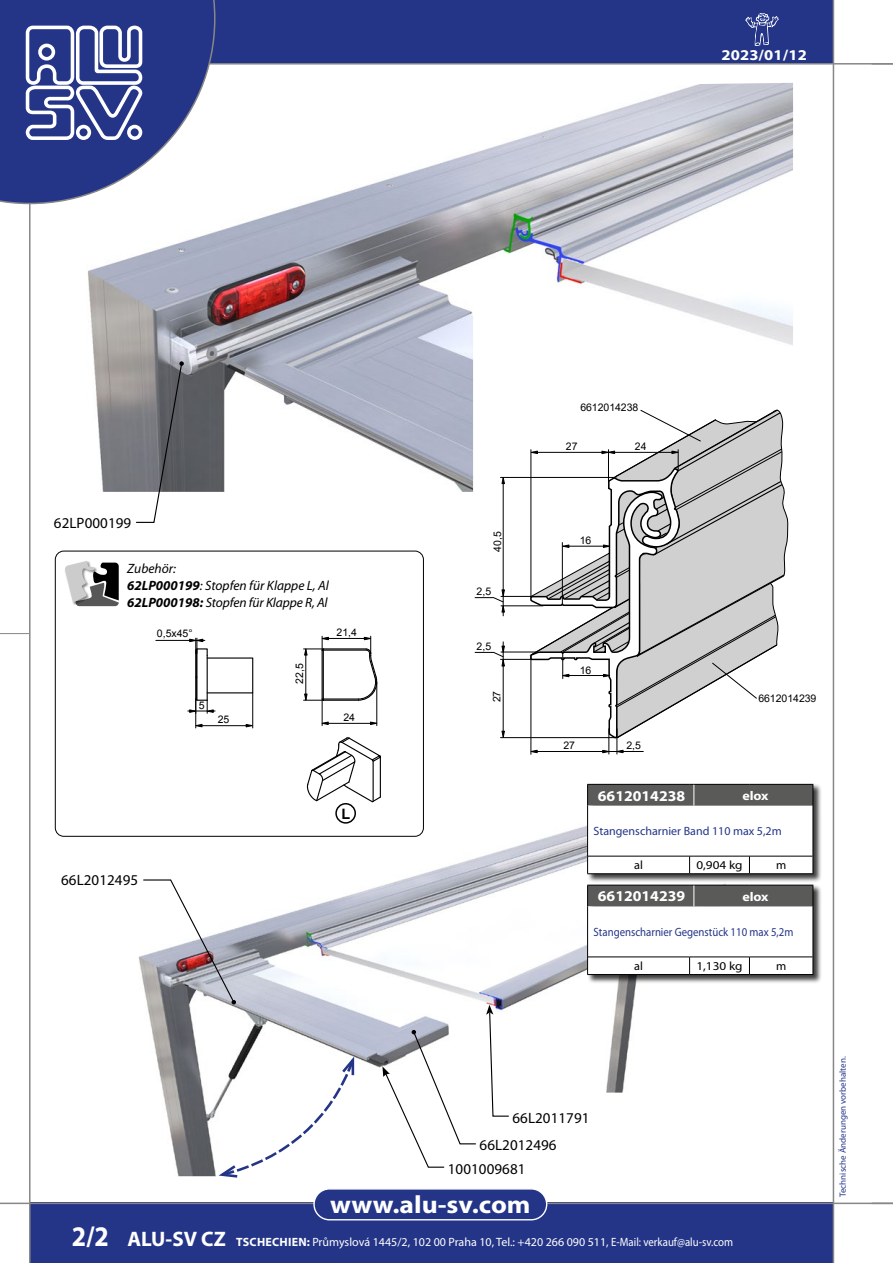
<style>
.page{position:relative;width:893px;height:1263px;background:#fff}
.page>*{position:absolute;margin:0;border:0;box-sizing:border-box;transform-origin:0 0}
.t1{font:700 28.5px "Myriad Pro";color:#fff;scale:.91 1}
.t2{font:700 25.05px "Myriad Pro";color:#fff;scale:1.1 1}
.Odstavcovy_Text{font:15px "Myriad Pro";letter-spacing:.005em;color:#000}
.C__Vyrobku{font:700 15px "Myriad Pro";color:#fff;scale:1.05 1}
.C__Vyrobku-2{font:700 15px "Myriad Pro";color:#fff;scale:1.1 1}
.t3{font:700 14.4px "Arial";color:#000}
.Poznamka{font:italic 13.5px/17.2px "Myriad Pro";color:#000}
.Material_vyrobku{font:700 12.75px "Myriad Pro";letter-spacing:-.01em;color:#fff;scale:1.1 1}
.t4{font:12px "Myriad Pro";color:#fff}
.Text_Vyrobku{font:12px "Myriad Pro";color:#243588;scale:.9 1}
.Text_Vyrobku-2{font:12px "Myriad Pro";color:#243588}
.Text_Vyrobku-3{font:12px "Myriad Pro";color:#000;scale:1.1 1}
.Text_Vyrobku-4{font:12px "Myriad Pro";color:#000}
.t5{font:10.5px "Arial";letter-spacing:-.005em;color:#000}
.t6{font:9px "Myriad Pro";color:#243588}
.s1{font-weight:700}
.s2{font-weight:700;font-size:21px}
</style>
<div class="page">
<div style="left:30px;top:1202px;width:804px;height:61px;background:#243588"></div>
<div style="left:30px;top:0;width:804px;height:64px;background:#243588"></div>
<hr style="left:29px;top:0;width:2px;height:1263px;background:#878787">
<hr style="left:0;top:63px;width:893px;height:2px;background:#878787">
<hr style="left:0;top:1202px;width:893px;height:2px;background:#878787">
<hr style="left:833px;top:0;width:1px;height:1263px;background:#878787">
<hr style="left:0;top:633px;width:30px;height:1px;background:#878787">
<div style="left:314px;top:1189px;width:233px;height:31px;background:#243588;border-radius:15px"></div>
<div style="left:313px;top:1188px;width:234px;height:32px;border:1px solid #fff;border-radius:15px"></div>
<img style="left:87px;top:83px;width:706px;height:409px">
<img style="left:54px;top:771px;width:672px;height:405px">
<svg style="left:215px;top:1053px;width:141px;height:125px"></svg>
<svg style="left:142px;top:879px;width:94px;height:125px"></svg>
<svg style="left:135px;top:361px;width:49px;height:162px"></svg>
<svg style="left:486px;top:1005px;width:24px;height:112px"></svg>
<svg style="left:382px;top:1030px;width:95px;height:138px"></svg>
<div style="left:55px;top:551px;width:368px;height:285px;background:#fff;border-radius:9px"></div>
<div style="left:55px;top:551px;width:369px;height:286px;border:1px solid #000;border-radius:9px"></div>
<img style="left:78px;top:606px;width:20px;height:1px">
<svg style="left:65px;top:561px;width:54px;height:45px"></svg>
<hr style="left:500px;top:477px;width:114px;height:1px;background:#000">
<hr style="left:500px;top:737px;width:114px;height:1px;background:#000">
<hr style="left:500px;top:659px;width:48px;height:1px;background:#000">
<hr style="left:501px;top:596px;width:31px;height:1px;background:#000">
<hr style="left:501px;top:606px;width:42px;height:1px;background:#000">
<hr style="left:501px;top:652px;width:42px;height:1px;background:#000">
<hr style="left:503px;top:483px;width:1px;height:133px;background:#000">
<svg style="left:502px;top:475px;width:3px;height:9px"></svg>
<hr style="left:503px;top:642px;width:1px;height:92px;background:#000">
<svg style="left:501px;top:731px;width:4px;height:8px"></svg>
<svg style="left:474px;top:589px;width:31px;height:23px"></svg>
<svg style="left:474px;top:646px;width:31px;height:20px"></svg>
<svg style="left:529px;top:409px;width:259px;height:345px"></svg>
<hr style="left:323px;top:648px;width:43px;height:1px;background:#000">
<hr style="left:323px;top:649px;width:43px;height:2px;background:#000">
<hr style="left:323px;top:698px;width:36px;height:2px;background:#000">
<hr style="left:323px;top:700px;width:36px;height:1px;background:#000">
<hr style="left:326px;top:723px;width:47px;height:1px;background:#000">
<hr style="left:376px;top:682px;width:1px;height:44px;background:#000">
<hr style="left:326px;top:638px;width:41px;height:1px;background:#000">
<hr style="left:156px;top:640px;width:32px;height:1px;background:#000">
<svg style="left:357px;top:636px;width:21px;height:65px"></svg>
<svg style="left:304px;top:636px;width:25px;height:90px"></svg>
<svg style="left:370px;top:722px;width:8px;height:3px"></svg>
<svg style="left:188px;top:638px;width:66px;height:90px"></svg>
<svg style="left:306px;top:737px;width:75px;height:66px"></svg>
<div style="left:335px;top:803px;width:21px;height:21px;border:2px solid #000;border-radius:50%"></div>
<div style="left:587px;top:783px;width:235px;height:100px;background:#000;opacity:.75"></div>
<svg style="left:587px;top:784px;width:227px;height:90px"></svg>
<div style="left:587px;top:884px;width:235px;height:100px;background:#000;opacity:.75"></div>
<svg style="left:587px;top:885px;width:227px;height:90px"></svg>
<svg style="left:745px;top:13px;width:34px;height:33px"></svg>
<svg style="left:0;top:0;width:216px;height:204px"></svg>
<div style="left:38px;top:44px;width:17px;height:17px;border:4px solid #fff;border-radius:50%"></div>
<p class="C__Vyrobku-2" style="left:721px;top:45px;width:79px">2023/01/12</p>
<p class="Odstavcovy_Text" style="left:54px;top:513px;width:79px">62LP000199</p>
<p class="Poznamka" style="left:127px;top:559px;width:50px">Zubehör:</p>
<p class="Poznamka" style="left:127px;top:576px;width:203px"><span class="s1">62LP000199</span>: Stopfen für Klappe L, Al<br><span class="s1">62LP000198:</span> Stopfen für Klappe R, Al</p>
<p class="t5" style="left:157px;top:627px;width:37px">0,5x45°</p>
<p class="t5" style="left:199px;top:699px;width:7px">5</p>
<p class="t5" style="left:218px;top:713px;width:13px">25</p>
<p class="Odstavcovy_Text" style="left:61px;top:871px;width:79px">66L2012495</p>
<p class="t5" style="left:293px;top:684px;width:22px;rotate:-90deg">22,5</p>
<p class="t5" style="left:337px;top:625px;width:22px">21,4</p>
<p class="t5" style="left:343px;top:710px;width:13px">24</p>
<p class="t3" style="left:342px;top:804px;width:10px">L</p>
<p class="t5" style="left:490px;top:552px;width:22px;rotate:-90deg">40,5</p>
<p class="t5" style="left:477px;top:584px;width:16px">2,5</p>
<p class="t5" style="left:477px;top:639px;width:16px">2,5</p>
<p class="t5" style="left:490px;top:702px;width:13px;rotate:-90deg">27</p>
<p class="t5" style="left:580px;top:400px;width:60px">6612014238</p>
<p class="t5" style="left:566px;top:439px;width:13px">27</p>
<p class="t5" style="left:635px;top:439px;width:13px">24</p>
<p class="t5" style="left:580px;top:533px;width:13px">16</p>
<p class="t5" style="left:580px;top:663px;width:13px">16</p>
<p class="t5" style="left:563px;top:738px;width:13px">27</p>
<p class="t5" style="left:626px;top:738px;width:16px">2,5</p>
<p class="t5" style="left:758px;top:691px;width:60px">6612014239</p>
<p class="C__Vyrobku" style="left:598px;top:786px;width:85px">6612014238</p>
<p class="Material_vyrobku" style="left:743px;top:787px;width:25px">elox</p>
<p class="Text_Vyrobku-2" style="left:594px;top:824px;width:190px">Stangenscharnier Band 110 max 5,2m</p>
<p class="Text_Vyrobku-4" style="left:634px;top:858px;width:10px">al</p>
<p class="Text_Vyrobku-3" style="left:696px;top:858px;width:43px">0,904 kg</p>
<p class="Text_Vyrobku-4" style="left:776px;top:858px;width:12px">m</p>
<p class="C__Vyrobku" style="left:598px;top:886px;width:85px">6612014239</p>
<p class="Material_vyrobku" style="left:743px;top:888px;width:25px">elox</p>
<p class="Text_Vyrobku" style="left:594px;top:925px;width:223px">Stangenscharnier Gegenstück 110 max 5,2m</p>
<p class="Text_Vyrobku-4" style="left:634px;top:959px;width:10px">al</p>
<p class="Text_Vyrobku-3" style="left:696px;top:959px;width:43px">1,130 kg</p>
<p class="Text_Vyrobku-4" style="left:776px;top:959px;width:12px">m</p>
<h1 class="t1" style="left:72px;top:1218px;width:43px">2/2</h1>
<p class="Odstavcovy_Text" style="left:512px;top:1108px;width:79px">66L2011791</p>
<p class="Odstavcovy_Text" style="left:480px;top:1136px;width:79px">66L2012496</p>
<p class="Odstavcovy_Text" style="left:448px;top:1159px;width:79px">1001009681</p>
<h2 class="t2" style="left:330px;top:1188px;width:184px">www.alu-sv.com</h2>
<p class="t4" style="left:127px;top:1235px;width:607px"><span class="s2">ALU-SV CZ</span> <span class="s1">TSCHECHIEN:</span> Průmyslová 1445/2, 102 00 Praha 10, Tel.: +420 266 090 511, E-Mail: verkauf@alu-sv.com</p>
<p class="t6" style="left:837px;top:1197px;width:142px;rotate:-90deg">Technische Änderungen vorbehalten.</p>
</div>
